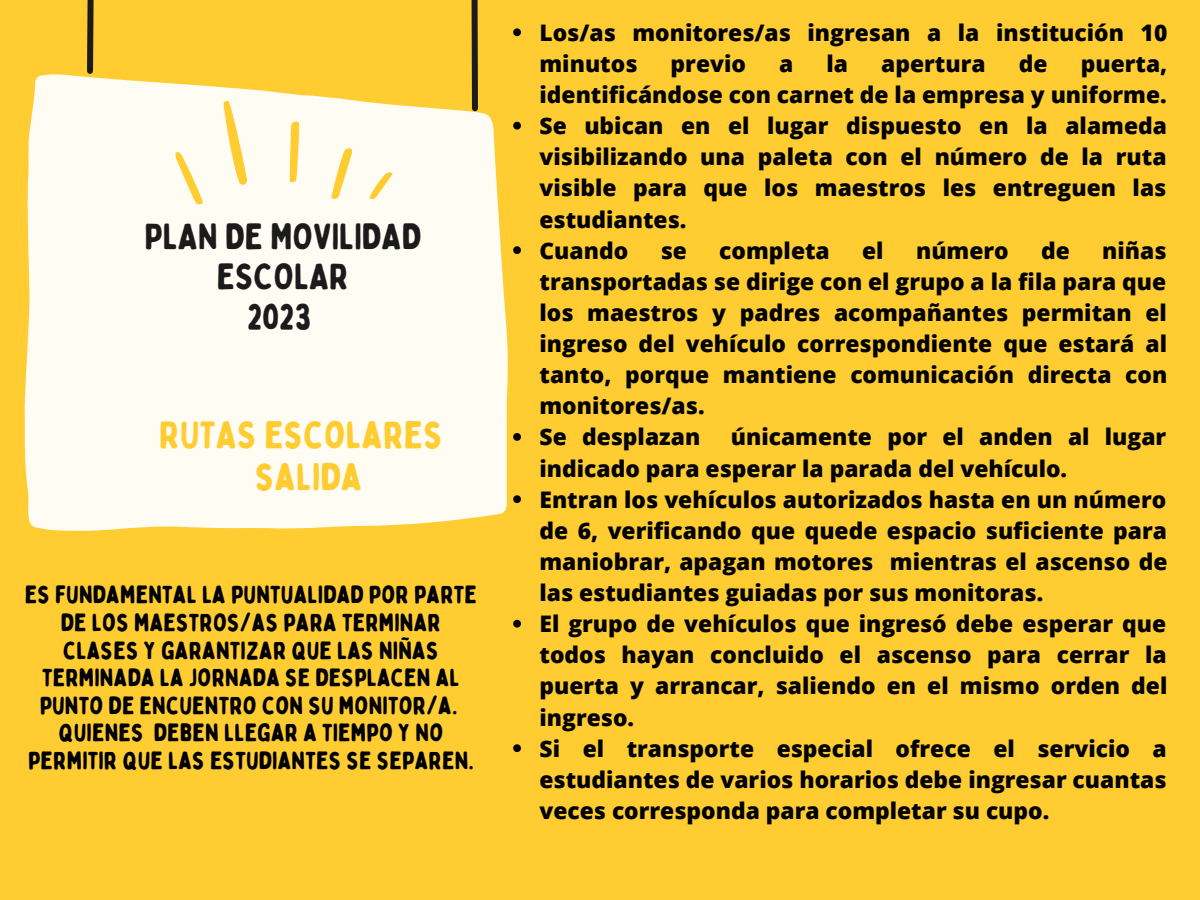
<style>
.page{position:relative;width:1200px;height:900px;background:#ffcc31}
.page>*{position:absolute;margin:0;border:0;box-sizing:border-box;transform-origin:0 0}
.t1{font:38.2px/42.4px "Bobby Jones Soft";color:#ffcc31;text-align:center}
.t2{font:36.4px/40px "Bobby Jones Soft";color:#1b1b1b;text-align:center}
.t3{font:24.8px/27.6px "Bobby Jones Soft";color:#000;text-align:center}
.t4{font:800 22.8px/31.2px "Open Sans";color:#000}
</style>
<div class="page">
<svg style="left:24px;top:74px;width:484px;height:457px;fill:#fffcf3"></svg>
<svg style="left:84px;top:0;width:15px;height:77px"></svg>
<svg style="left:467px;top:0;width:14px;height:114px"></svg>
<svg style="left:222px;top:100px;width:26px;height:87px"></svg>
<svg style="left:279px;top:120px;width:31px;height:63px"></svg>
<svg style="left:175px;top:148px;width:29px;height:60px"></svg>
<svg style="left:323px;top:147px;width:74px;height:53px"></svg>
<svg style="left:513px;top:28px;width:8px;height:8px"></svg>
<svg style="left:513px;top:122px;width:8px;height:8px"></svg>
<svg style="left:513px;top:246px;width:8px;height:8px"></svg>
<svg style="left:513px;top:433px;width:8px;height:8px"></svg>
<svg style="left:513px;top:495px;width:8px;height:8px"></svg>
<svg style="left:513px;top:620px;width:8px;height:8px"></svg>
<svg style="left:513px;top:744px;width:8px;height:8px"></svg>
<h2 class="t2" style="left:145px;top:218px;width:278px">PLAN DE MOVILIDAD<br>ESCOLAR<br>2023</h2>
<h1 class="t1" style="left:159px;top:414px;width:285px">RUTAS ESCOLARES<br>SALIDA</h1>
<p class="t3" style="left:25px;top:581px;width:454px">ES FUNDAMENTAL LA PUNTUALIDAD POR PARTE DE LOS MAESTROS/AS PARA TERMINAR CLASES Y GARANTIZAR QUE LAS NIÑAS TERMINADA LA JORNADA SE DESPLACEN AL PUNTO DE ENCUENTRO CON SU MONITOR/A.<br>QUIENES DEBEN LLEGAR A TIEMPO Y NO PERMITIR QUE LAS ESTUDIANTES SE SEPAREN.</p>
<p class="t4" style="left:540px;top:16px;width:629px">Los/as monitores/as ingresan a la institución 10 minutos</p>
<p class="t4" style="left:671px;top:48px;width:77px">previo</p>
<p class="t4" style="left:779px;top:48px;width:16px">a</p>
<p class="t4" style="left:827px;top:48px;width:23px">la</p>
<p class="t4" style="left:881px;top:48px;width:106px">apertura</p>
<p class="t4" style="left:1019px;top:48px;width:30px">de</p>
<p class="t4" style="left:540px;top:48px;width:629px;text-indent:541px">puerta, identificándose con carnet de la empresa y uniforme.<br>Se ubican en el lugar dispuesto en la alameda visibilizando una paleta con el número de la ruta visible para que los maestros les entreguen las estudiantes.<br>Cuando</p>
<p class="t4" style="left:540px;top:234px;width:629px;text-indent:563px">niñas transportadas se dirige con el grupo a la fila para que los maestros y padres acompañantes permitan el ingreso del vehículo correspondiente que estará al tanto, porque mantiene comunicación directa con monitores/as.<br>Se desplazan</p>
<p class="t4" style="left:661px;top:234px;width:28px">se</p>
<p class="t4" style="left:719px;top:234px;width:112px">completa</p>
<p class="t4" style="left:862px;top:234px;width:23px">el</p>
<p class="t4" style="left:916px;top:234px;width:94px">número</p>
<p class="t4" style="left:1041px;top:234px;width:30px">de</p>
<p class="t4" style="left:540px;top:421px;width:630px;text-indent:191px">únicamente por el anden al lugar indicado para esperar la parada del vehículo.<br>Entran los vehículos autorizados hasta en un número de 6, verificando que quede espacio suficiente para maniobrar, apagan motores mientras el ascenso de las estudiantes guiadas por sus monitoras.<br>El grupo de vehículos que ingresó debe esperar que todos hayan concluido el ascenso para cerrar la puerta y arrancar, saliendo en el mismo orden del ingreso.<br>Si el transporte especial ofrece el servicio a estudiantes de varios horarios debe ingresar cuantas veces corresponda para completar su cupo.</p>
</div>
